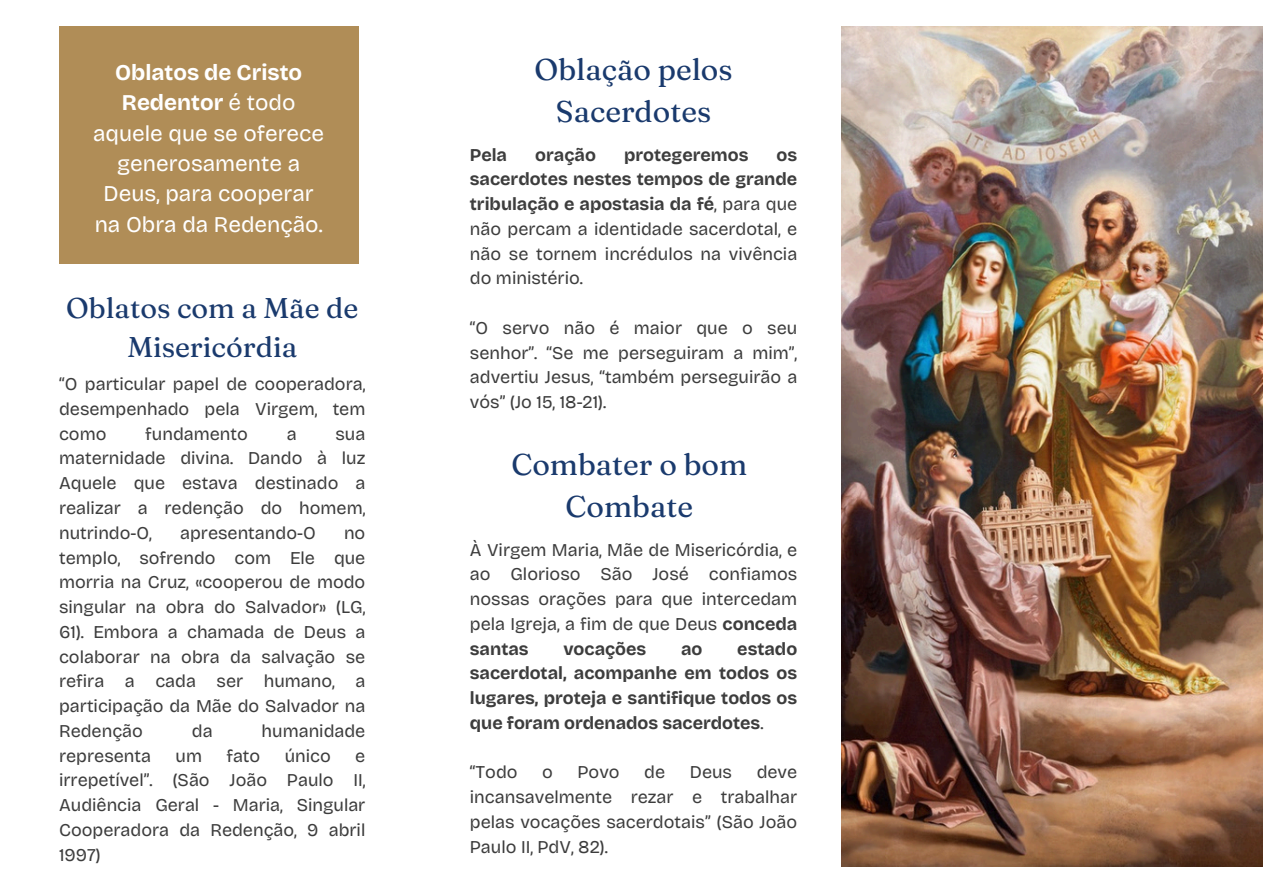
<style>
.page{position:relative;width:1263px;height:894px;background:#fff}
.page>*{position:absolute;margin:0;border:0;box-sizing:border-box;transform-origin:0 0}
.t1{font:30px/41.7px "Fraunces 9 pt";color:#1a3a6d;text-align:center}
.t2{font:28.5px/39.3px "Fraunces 9 pt";color:#1a3a6d;text-align:center}
.t3{font:22.5px/30.3px "Bricolage Grotesque";color:#fff;text-align:center}
.t4{font:18px/24.8px "Bricolage Grotesque";color:#3d3d3d;text-align:justify}
.t5{font:700 18px/24.8px "Bricolage Grotesque";color:#3d3d3d;text-align:justify}
.s1{font-weight:700}
.s2{font-weight:400}
</style>
<div class="page">
<div style="left:59px;top:27px;width:299px;height:237px;background:#b08d57"></div>
<img style="left:842px;top:27px;width:420px;height:839px">
<h1 class="t3" style="left:93px;top:57px;width:232px"><span class="s1">Oblatos de Cristo<br>Redentor</span> é todo aquele que se oferece generosamente a<br>Deus, para cooperar na Obra da Redenção.</h1>
<p class="t2" style="left:66px;top:288px;width:293px">Oblatos com a Mãe de<br>Misericórdia</p>
<p class="t4" style="left:59px;top:371px;width:308px">“O particular papel de cooperadora, desempenhado pela Virgem, tem como</p>
<p class="t4" style="left:145px;top:421px;width:104px">fundamento</p>
<p class="t4" style="left:287px;top:421px;width:11px">a</p>
<p class="t4" style="left:59px;top:421px;width:308px;text-indent:276px">sua maternidade divina. Dando à luz Aquele que estava destinado a realizar a redenção do homem, nutrindo-O,</p>
<p class="t4" style="left:180px;top:520px;width:137px">apresentando-O</p>
<p class="t4" style="left:59px;top:520px;width:308px;text-indent:285px">no templo, sofrendo com Ele que morria na Cruz, «cooperou de modo singular na obra do Salvador» (LG, 61). Embora a chamada de Deus a colaborar na obra da salvação se refira a cada ser humano, a participação da Mãe do Salvador na Redenção</p>
<p class="t4" style="left:192px;top:718px;width:22px">da</p>
<p class="t4" style="left:262px;top:718px;width:105px">humanidade</p>
<p class="t4" style="left:59px;top:743px;width:93px">representa</p>
<p class="t4" style="left:176px;top:743px;width:28px">um</p>
<p class="t4" style="left:226px;top:743px;width:35px">fato</p>
<p class="t4" style="left:285px;top:743px;width:48px">único</p>
<p class="t4" style="left:59px;top:743px;width:308px;text-indent:296px">e irrepetível”. (São João Paulo II, Audiência Geral - Maria, Singular Cooperadora da Redenção, 9 abril 1997)</p>
<p class="t1" style="left:535px;top:49px;width:199px">Oblação pelos<br>Sacerdotes</p>
<h1 class="t5" style="left:470px;top:142px;width:39px">Pela</h1>
<h1 class="t5" style="left:535px;top:142px;width:62px">oração</h1>
<h1 class="t5" style="left:624px;top:142px;width:126px">protegeremos</h1>
<h1 class="t4" style="left:470px;top:142px;width:329px;text-indent:307px"><span class="s1">os sacerdotes nestes tempos de grande tribulação e apostasia da fé</span>, para que não percam a identidade sacerdotal, e não se tornem incrédulos na vivência do ministério.</h1>
<p class="t4" style="left:470px;top:315px;width:329px">“O servo não é maior que o seu senhor”. “Se me perseguiram a mim”, advertiu Jesus, “também perseguirão a vós” (Jo 15, 18-21).</p>
<p class="t1" style="left:511px;top:443px;width:237px">Combater o bom<br>Combate</p>
<p class="t4" style="left:470px;top:537px;width:329px">À Virgem Maria, Mãe de Misericórdia, e ao Glorioso São José confiamos nossas orações para que intercedam pela Igreja, a fim de que Deus <span class="s1">conceda santas</span></p>
<p class="t5" style="left:563px;top:636px;width:84px">vocações</p>
<p class="t5" style="left:681px;top:636px;width:23px">ao</p>
<p class="t5" style="left:470px;top:636px;width:329px;text-indent:267px">estado sacerdotal, acompanhe em todos os lugares, proteja e santifique todos os que foram ordenados sacerdotes<span class="s2">.</span></p>
<h1 class="t4" style="left:470px;top:760px;width:49px">“Todo</h1>
<h1 class="t4" style="left:542px;top:760px;width:12px">o</h1>
<h1 class="t4" style="left:578px;top:760px;width:44px">Povo</h1>
<h1 class="t4" style="left:644px;top:760px;width:22px">de</h1>
<h1 class="t4" style="left:690px;top:760px;width:44px">Deus</h1>
<h1 class="t4" style="left:470px;top:760px;width:329px;text-indent:287px">deve incansavelmente rezar e trabalhar pelas vocações sacerdotais” (São João Paulo II, PdV, 82).</h1>
</div>
